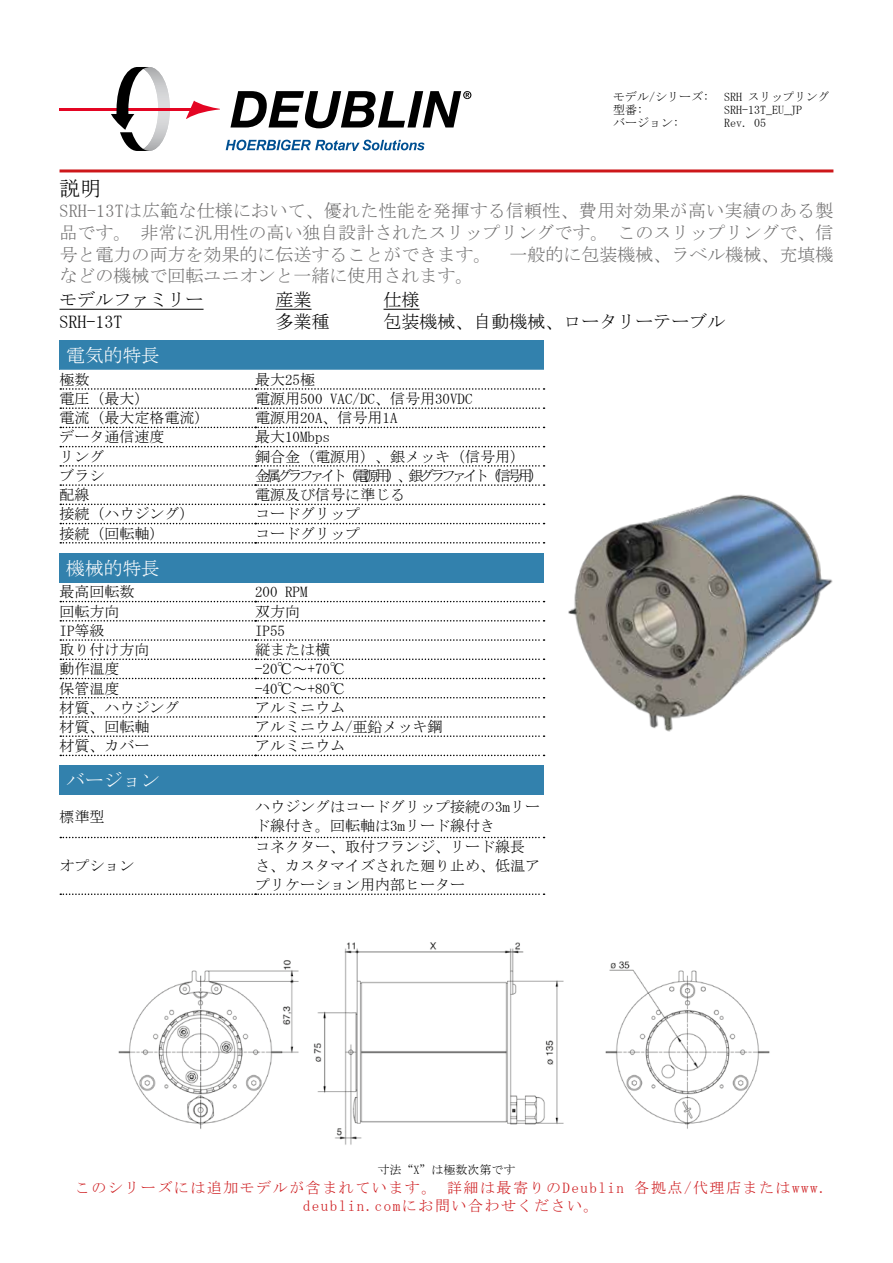
<style>
.page{position:relative;width:893px;height:1263px;background:#fff}
.page>*{position:absolute;margin:0;border:0;box-sizing:border-box;transform-origin:0 0}
.t1{font:21px "MS Mincho";color:#000}
.t2{font:18.75px "MS Mincho";color:#fff}
.t3{font:18px/21.6px "MS Mincho";color:#706f6f;text-align:justify}
.t4{font:18px "MS Mincho";color:#000}
.t5{font:15px/18.8px "MS Mincho";color:#000}
.t6{font:15px/18px "MS Mincho";letter-spacing:.1em;color:#cd171a;text-align:center}
.t7{font:15px "MS Mincho";letter-spacing:-.27em;color:#000}
.t8{font:12px "MS Mincho";color:#000}
</style>
<div class="page">
<div style="left:60px;top:340px;width:484px;height:30px;background:#3281ad"></div>
<svg style="left:60px;top:426px;width:484px;height:99px"></svg>
<svg style="left:60px;top:388px;width:485px;height:2px"></svg>
<svg style="left:60px;top:407px;width:485px;height:2px"></svg>
<svg style="left:60px;top:427px;width:485px;height:1px"></svg>
<svg style="left:60px;top:446px;width:485px;height:1px"></svg>
<svg style="left:60px;top:465px;width:485px;height:2px"></svg>
<svg style="left:60px;top:484px;width:485px;height:2px"></svg>
<svg style="left:60px;top:504px;width:485px;height:1px"></svg>
<svg style="left:60px;top:523px;width:485px;height:1px"></svg>
<svg style="left:60px;top:542px;width:485px;height:1px"></svg>
<hr style="left:60px;top:169px;width:773px;height:3px;background:#cd171a">
<div style="left:60px;top:553px;width:484px;height:29px;background:#3281ad"></div>
<svg style="left:60px;top:601px;width:485px;height:1px"></svg>
<svg style="left:60px;top:620px;width:485px;height:1px"></svg>
<svg style="left:60px;top:639px;width:485px;height:2px"></svg>
<svg style="left:60px;top:658px;width:485px;height:2px"></svg>
<svg style="left:60px;top:678px;width:485px;height:1px"></svg>
<svg style="left:60px;top:697px;width:485px;height:1px"></svg>
<svg style="left:60px;top:716px;width:485px;height:2px"></svg>
<svg style="left:60px;top:735px;width:485px;height:2px"></svg>
<svg style="left:60px;top:755px;width:485px;height:1px"></svg>
<hr style="left:60px;top:309px;width:144px;height:1px;background:#000">
<hr style="left:276px;top:309px;width:36px;height:1px;background:#000">
<hr style="left:384px;top:309px;width:36px;height:1px;background:#000">
<div style="left:60px;top:765px;width:484px;height:30px;background:#3281ad"></div>
<svg style="left:60px;top:837px;width:485px;height:1px"></svg>
<svg style="left:60px;top:893px;width:485px;height:2px"></svg>
<img style="left:118px;top:942px;width:652px;height:203px">
<img style="left:568px;top:494px;width:265px;height:238px">
<svg style="left:186px;top:101px;width:34px;height:18px"></svg>
<svg style="left:230px;top:91px;width:241px;height:37px"></svg>
<hr style="left:60px;top:108px;width:134px;height:2px;background:#e40523">
<svg style="left:226px;top:140px;width:199px;height:11px"></svg>
<svg style="left:111px;top:67px;width:59px;height:84px"></svg>
<p class="t8" style="left:613px;top:91px;width:97px">モデル/シリーズ:</p>
<p class="t8" style="left:724px;top:91px;width:107px">SRH スリップリング</p>
<p class="t8" style="left:613px;top:104px;width:31px">型番:</p>
<p class="t8" style="left:724px;top:104px;width:79px">SRH-13T_EU_JP</p>
<p class="t8" style="left:613px;top:116px;width:67px">バージョン:</p>
<p class="t8" style="left:724px;top:116px;width:43px">Rev. 05</p>
<h1 class="t1" style="left:60px;top:178px;width:43px">説明</h1>
<p class="t3" style="left:60px;top:200px;width:775px">SRH-13Tは広範な仕様において、優れた性能を発揮する信頼性、費用対効果が高い実績のある製品です。 非常に汎用性の高い独自設計されたスリップリングです。 このスリップリングで、信号と電力の両方を効果的に伝送することができます。 一般的に包装機械、ラベル機械、充填機などの機械で回転ユニオンと一緒に使用されます。</p>
<p class="t4" style="left:60px;top:291px;width:145px">モデルファミリー</p>
<p class="t4" style="left:276px;top:291px;width:37px">産業</p>
<p class="t4" style="left:384px;top:291px;width:37px">仕様</p>
<p class="t4" style="left:60px;top:312px;width:64px">SRH-13T</p>
<p class="t4" style="left:276px;top:312px;width:55px">多業種</p>
<p class="t4" style="left:384px;top:312px;width:343px">包装機械、自動機械、ロータリーテーブル</p>
<p class="t2" style="left:66px;top:346px;width:95px">電気的特長</p>
<p class="t5" style="left:60px;top:370px;width:31px">極数</p>
<p class="t5" style="left:255px;top:370px;width:61px">最大25極</p>
<p class="t5" style="left:60px;top:389px;width:91px">電圧（最大）</p>
<p class="t5" style="left:255px;top:389px;width:219px">電源用500 VAC/DC、信号用30VDC</p>
<p class="t5" style="left:60px;top:408px;width:151px">電流（最大定格電流）</p>
<p class="t5" style="left:255px;top:408px;width:144px">電源用20A、信号用1A</p>
<p class="t5" style="left:60px;top:428px;width:106px">データ通信速度</p>
<p class="t5" style="left:255px;top:428px;width:76px">最大10Mbps</p>
<p class="t5" style="left:60px;top:447px;width:46px">リング</p>
<p class="t5" style="left:255px;top:447px;width:272px">銅合金（電源用）、銀メッキ（信号用）</p>
<p class="t5" style="left:60px;top:466px;width:46px">ブラシ</p>
<p class="t7" style="left:255px;top:468px;width:290px">金属グラファイト（電源用）、銀グラファイト（信号用）</p>
<p class="t5" style="left:60px;top:485px;width:31px">配線</p>
<p class="t5" style="left:255px;top:485px;width:152px">電源及び信号に準じる</p>
<p class="t5" style="left:60px;top:504px;width:136px">接続（ハウジング）</p>
<p class="t5" style="left:255px;top:504px;width:106px">コードグリップ</p>
<p class="t5" style="left:60px;top:524px;width:106px">接続（回転軸）</p>
<p class="t5" style="left:255px;top:524px;width:106px">コードグリップ</p>
<p class="t2" style="left:66px;top:558px;width:95px">機械的特長</p>
<p class="t5" style="left:60px;top:582px;width:76px">最高回転数</p>
<p class="t5" style="left:255px;top:582px;width:54px">200 RPM</p>
<p class="t5" style="left:60px;top:602px;width:61px">回転方向</p>
<p class="t5" style="left:255px;top:602px;width:46px">双方向</p>
<p class="t5" style="left:60px;top:621px;width:46px">IP等級</p>
<p class="t5" style="left:255px;top:621px;width:31px">IP55</p>
<p class="t5" style="left:60px;top:640px;width:91px">取り付け方向</p>
<p class="t5" style="left:255px;top:640px;width:76px">縦または横</p>
<p class="t5" style="left:60px;top:659px;width:61px">動作温度</p>
<p class="t5" style="left:255px;top:659px;width:91px">-20℃～+70℃</p>
<p class="t5" style="left:60px;top:679px;width:61px">保管温度</p>
<p class="t5" style="left:255px;top:679px;width:91px">-40℃～+80℃</p>
<p class="t5" style="left:60px;top:698px;width:121px">材質、ハウジング</p>
<p class="t5" style="left:255px;top:698px;width:91px">アルミニウム</p>
<p class="t5" style="left:60px;top:717px;width:91px">材質、回転軸</p>
<p class="t5" style="left:255px;top:717px;width:189px">アルミニウム/亜鉛メッキ鋼</p>
<p class="t5" style="left:60px;top:736px;width:91px">材質、カバー</p>
<p class="t5" style="left:255px;top:736px;width:91px">アルミニウム</p>
<p class="t2" style="left:66px;top:771px;width:95px">バージョン</p>
<p class="t5" style="left:60px;top:807px;width:46px">標準型</p>
<p class="t5" style="left:255px;top:797px;width:287px">ハウジングはコードグリップ接続の3mリード線付き。回転軸は3mリード線付き</p>
<p class="t5" style="left:60px;top:856px;width:76px">オプション</p>
<p class="t5" style="left:255px;top:838px;width:287px">コネクター、取付フランジ、リード線長さ、カスタマイズされた廻り止め、低温アプリケーション用内部ヒーター</p>
<p class="t8" style="left:377px;top:1163px;width:140px">寸法“X”は極数次第です</p>
<p class="t6" style="left:75px;top:1178px;width:753px">このシリーズには追加モデルが含まれています。 詳細は最寄りのDeublin 各拠点/代理店またはwww. deublin.comにお問い合わせください。</p>
</div>
